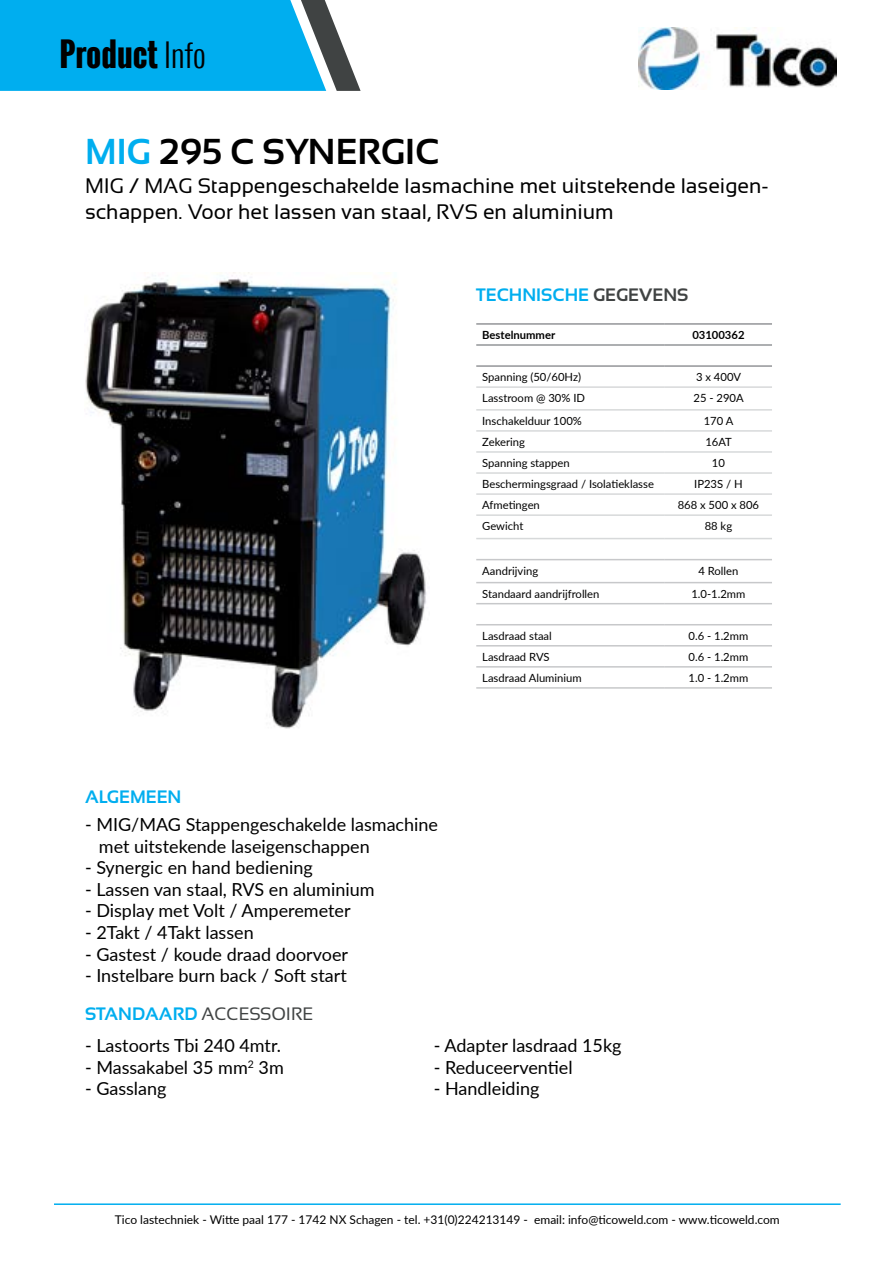
<style>
.page{position:relative;width:893px;height:1263px;background:#fff}
.page>*{position:absolute;margin:0;border:0;box-sizing:border-box;transform-origin:0 0}
.t1{font:700 36px "Sansation";color:#000}
.t2{font:700 32.1px "Oswald";color:#000}
.t3{font:21px/25.2px "Sansation";color:#000}
.t4{font:18px/21.6px "Lato";color:#000}
.t5{font:700 18px "Sansation";color:#00aeef}
.t6{font:18px "Sansation";color:#404343}
.t7{font:12px "Lato";color:#000}
.t8{font:11.25px "Lato";color:#000}
.t9{font:700 11.25px "Lato";color:#000}
.s1{font-weight:300}
.s2{color:#00aeef}
.s3{color:#404343}
.s4{font-weight:700;color:#00aeef}
</style>
<div class="page">
<svg style="left:0;top:0;width:361px;height:91px;background:#18ade4"></svg>
<img style="left:639px;top:28px;width:197px;height:61px">
<hr style="left:54px;top:1203px;width:787px;height:2px;background:#00aeef">
<hr style="left:476px;top:386px;width:189px;height:2px;background:#d7d9da">
<hr style="left:665px;top:386px;width:107px;height:2px;background:#d7d9da">
<hr style="left:476px;top:409px;width:189px;height:2px;background:#d7d9da">
<hr style="left:665px;top:409px;width:107px;height:2px;background:#d7d9da">
<hr style="left:476px;top:430px;width:189px;height:2px;background:#d7d9da">
<hr style="left:665px;top:430px;width:107px;height:2px;background:#d7d9da">
<hr style="left:476px;top:451px;width:189px;height:2px;background:#d7d9da">
<hr style="left:665px;top:451px;width:107px;height:2px;background:#d7d9da">
<hr style="left:476px;top:472px;width:189px;height:2px;background:#d7d9da">
<hr style="left:665px;top:472px;width:107px;height:2px;background:#d7d9da">
<hr style="left:476px;top:493px;width:189px;height:2px;background:#d7d9da">
<hr style="left:665px;top:493px;width:107px;height:2px;background:#d7d9da">
<hr style="left:476px;top:514px;width:189px;height:2px;background:#d7d9da">
<hr style="left:665px;top:514px;width:107px;height:2px;background:#d7d9da">
<hr style="left:476px;top:538px;width:189px;height:1px;background:#d7d9da">
<hr style="left:665px;top:538px;width:107px;height:1px;background:#d7d9da">
<hr style="left:476px;top:365px;width:189px;height:2px;background:#939598">
<hr style="left:665px;top:365px;width:107px;height:2px;background:#939598">
<hr style="left:476px;top:323px;width:189px;height:2px;background:#939598">
<hr style="left:665px;top:323px;width:107px;height:2px;background:#939598">
<hr style="left:476px;top:344px;width:189px;height:2px;background:#939598">
<hr style="left:665px;top:344px;width:107px;height:2px;background:#939598">
<hr style="left:476px;top:559px;width:189px;height:1px;background:#c7c8ca">
<hr style="left:665px;top:559px;width:107px;height:1px;background:#c7c8ca">
<hr style="left:476px;top:582px;width:189px;height:1px;background:#c7c8ca">
<hr style="left:665px;top:582px;width:107px;height:1px;background:#c7c8ca">
<hr style="left:476px;top:603px;width:189px;height:1px;background:#c7c8ca">
<hr style="left:665px;top:603px;width:107px;height:1px;background:#c7c8ca">
<hr style="left:476px;top:624px;width:189px;height:1px;background:#c7c8ca">
<hr style="left:665px;top:624px;width:107px;height:1px;background:#c7c8ca">
<hr style="left:476px;top:645px;width:189px;height:1px;background:#c7c8ca">
<hr style="left:665px;top:645px;width:107px;height:1px;background:#c7c8ca">
<hr style="left:476px;top:666px;width:189px;height:2px;background:#c7c8ca">
<hr style="left:665px;top:666px;width:107px;height:2px;background:#c7c8ca">
<hr style="left:476px;top:687px;width:189px;height:2px;background:#c7c8ca">
<hr style="left:665px;top:687px;width:107px;height:2px;background:#c7c8ca">
<img style="left:85px;top:275px;width:342px;height:454px">
<h2 class="t2" style="left:60px;top:30px;width:148px">Product <span class="s1">Info</span></h2>
<h1 class="t1" style="left:85px;top:132px;width:352px"><span class="s2">MIG</span> 295 C SYNERGIC</h1>
<p class="t3" style="left:85px;top:173px;width:685px">MIG / MAG Stappengeschakelde lasmachine met uitstekende laseigen&shy;schappen. Voor het lassen van staal, RVS en aluminium</p>
<p class="t5" style="left:476px;top:285px;width:212px">TECHNISCHE <span class="s3">GEGEVENS</span></p>
<p class="t5" style="left:85px;top:787px;width:98px">ALGEMEEN</p>
<p class="t4" style="left:99px;top:813px;width:341px;text-indent:-14px">- MIG/MAG Stappengeschakelde lasmachine met uitstekende laseigenschappen</p>
<p class="t4" style="left:85px;top:856px;width:229px">- Synergic en hand bediening</p>
<p class="t4" style="left:85px;top:878px;width:291px">- Lassen van staal, RVS en aluminium</p>
<p class="t4" style="left:85px;top:899px;width:267px">- Display met Volt / Amperemeter</p>
<p class="t4" style="left:85px;top:921px;width:170px">- 2Takt / 4Takt lassen</p>
<p class="t4" style="left:85px;top:942px;width:265px">- Gastest / koude draad doorvoer</p>
<p class="t4" style="left:85px;top:964px;width:263px">- Instelbare burn back / Soft start</p>
<p class="t6" style="left:85px;top:1003px;width:230px"><span class="s4">STANDAARD</span> accessoire</p>
<p class="t9" style="left:482px;top:327px;width:74px">Bestelnummer</p>
<p class="t9" style="left:692px;top:327px;width:54px">03100362</p>
<p class="t8" style="left:482px;top:369px;width:100px">Spanning (50/60Hz)</p>
<p class="t8" style="left:696px;top:369px;width:47px">3 x 400V</p>
<p class="t8" style="left:482px;top:390px;width:104px">Lasstroom @ 30% ID</p>
<p class="t8" style="left:693px;top:390px;width:52px">25 - 290A</p>
<p class="t8" style="left:482px;top:413px;width:101px">Inschakelduur 100%</p>
<p class="t8" style="left:704px;top:413px;width:31px">170 A</p>
<p class="t8" style="left:482px;top:434px;width:44px">Zekering</p>
<p class="t8" style="left:705px;top:434px;width:28px">16AT</p>
<p class="t8" style="left:482px;top:455px;width:89px">Spanning stappen</p>
<p class="t8" style="left:712px;top:455px;width:15px">10</p>
<p class="t8" style="left:482px;top:476px;width:173px">Beschermingsgraad / Isolatieklasse</p>
<p class="t8" style="left:694px;top:476px;width:50px">IP23S / H</p>
<p class="t8" style="left:482px;top:497px;width:59px">Afmetingen</p>
<p class="t8" style="left:678px;top:497px;width:83px">868 x 500 x 806</p>
<p class="t8" style="left:482px;top:518px;width:43px">Gewicht</p>
<p class="t8" style="left:705px;top:518px;width:29px">88 kg</p>
<p class="t8" style="left:482px;top:562px;width:57px">Aandrijving</p>
<p class="t8" style="left:698px;top:562px;width:41px">4 Rollen</p>
<p class="t8" style="left:482px;top:585px;width:119px">Standaard aandrijfrollen</p>
<p class="t8" style="left:691px;top:585px;width:56px">1.0-1.2mm</p>
<p class="t8" style="left:482px;top:628px;width:71px">Lasdraad staal</p>
<p class="t8" style="left:688px;top:628px;width:61px">0.6 - 1.2mm</p>
<p class="t8" style="left:482px;top:649px;width:69px">Lasdraad RVS</p>
<p class="t8" style="left:688px;top:649px;width:61px">0.6 - 1.2mm</p>
<p class="t8" style="left:482px;top:670px;width:101px">Lasdraad Aluminium</p>
<p class="t8" style="left:688px;top:670px;width:61px">1.0 - 1.2mm</p>
<p class="t4" style="left:85px;top:1034px;width:198px">- Lastoorts Tbi 240 4mtr.</p>
<p class="t4" style="left:85px;top:1055px;width:200px">- Massakabel 35 mm<sup>2</sup> 3m</p>
<p class="t4" style="left:85px;top:1077px;width:83px">- Gasslang</p>
<p class="t4" style="left:434px;top:1034px;width:189px">- Adapter lasdraad 15kg</p>
<p class="t4" style="left:434px;top:1055px;width:140px">- Reduceerventiel</p>
<p class="t4" style="left:434px;top:1077px;width:107px">- Handleiding</p>
<p class="t7" style="left:115px;top:1211px;width:666px">Tico lastechniek - Witte paal 177 - 1742 NX Schagen - tel. +31(0)224213149 - email: info@ticoweld.com - www.ticoweld.com</p>
</div>
